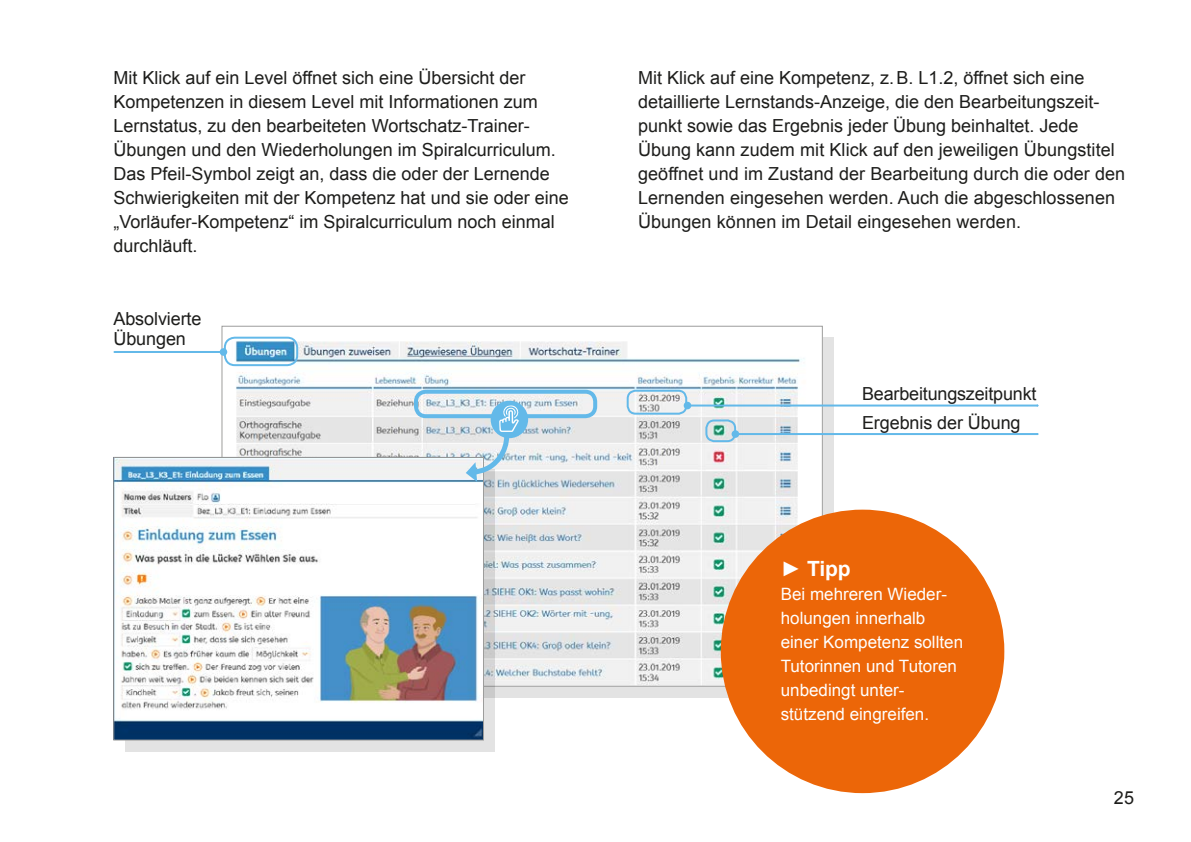
<style>
.page{position:relative;width:1191px;height:842px;background:#fff}
.page>*{position:absolute;margin:0;border:0;box-sizing:border-box;transform-origin:0 0}
.t1{font:700 21px "Arial";color:#fff}
.t2{font:18px/24px "Arial";color:#1d1d1b}
.t3{font:17px/24px "Arial";color:#fff}
</style>
<div class="page">
<img style="left:224px;top:336px;width:596px;height:349px">
<svg style="left:125px;top:482px;width:370px;height:269px;fill:#e3e3e3"></svg>
<img style="left:115px;top:459px;width:367px;height:279px">
<div style="left:113px;top:457px;width:371px;height:283px;border:1px solid #9d9d9c"></div>
<div style="left:224px;top:337px;width:74px;height:29px;border:2px solid #63b9e9;border-radius:10px"></div>
<hr style="left:114px;top:351px;width:109px;height:2px;background:#63b9e9">
<div style="left:220px;top:348px;width:7px;height:8px;background:#63b9e9;border-radius:50%"></div>
<div style="left:705px;top:419px;width:31px;height:23px;border:2px solid #63b9e9;border-radius:8px"></div>
<div style="left:626px;top:390px;width:61px;height:25px;border:2px solid #63b9e9;border-radius:8px"></div>
<div style="left:414px;top:390px;width:183px;height:28px;border:4px solid #63b9e9;border-radius:10px"></div>
<div style="left:490px;top:401px;width:38px;height:37px;background:#63b9e9;border-radius:50%"></div>
<svg style="left:466px;top:405px;width:53px;height:77px"></svg>
<hr style="left:687px;top:404px;width:350px;height:2px;background:#63b9e9">
<div style="left:683px;top:402px;width:8px;height:7px;background:#63b9e9;border-radius:50%"></div>
<hr style="left:735px;top:433px;width:302px;height:2px;background:#63b9e9">
<div style="left:731px;top:430px;width:8px;height:8px;background:#63b9e9;border-radius:50%"></div>
<div style="left:721px;top:510px;width:283px;height:283px;background:#ec6608;border-radius:50%"></div>
<p class="t2" style="left:113px;top:66px;width:457px">Mit Klick auf ein Level öffnet sich eine Übersicht der Kompetenzen in diesem Level mit Informationen zum Lernstatus, zu den bearbeiteten Wortschatz-Trainer-Übungen und den Wiederholungen im Spiralcurriculum.<br>Das Pfeil-Symbol zeigt an, dass die oder der Lernende Schwierigkeiten mit der Kompetenz hat und sie oder eine „Vorläufer-Kompetenz“ im Spiralcurriculum noch einmal durchläuft.</p>
<p class="t2" style="left:638px;top:66px;width:489px">Mit Klick auf eine Kompetenz, z.B. L1.2, öffnet sich eine detaillierte Lernstands-Anzeige, die den Bearbeitungszeit&shy;punkt sowie das Ergebnis jeder Übung beinhaltet. Jede Übung kann zudem mit Klick auf den jeweiligen Übungstitel geöffnet und im Zustand der Bearbeitung durch die oder den Lernenden eingesehen werden. Auch die abgeschlossenen Übungen können im Detail eingesehen werden.</p>
<p class="t2" style="left:113px;top:309px;width:90px;line-height:20px">Absolvierte<br>Übungen</p>
<p class="t2" style="left:862px;top:380px;width:176px;line-height:28.6px">Bearbeitungszeitpunkt<br>Ergebnis der Übung</p>
<p class="t1" style="left:780px;top:555px;width:72px">► Tipp</p>
<p class="t3" style="left:780px;top:582px;width:184px">Bei mehreren Wieder&shy;holungen innerhalb einer Kompetenz sollten<br>Tutorinnen und Tutoren unbedingt unter&shy;stützend eingreifen.</p>
<p class="t2" style="left:1113px;top:786px;width:22px">25</p>
</div>
